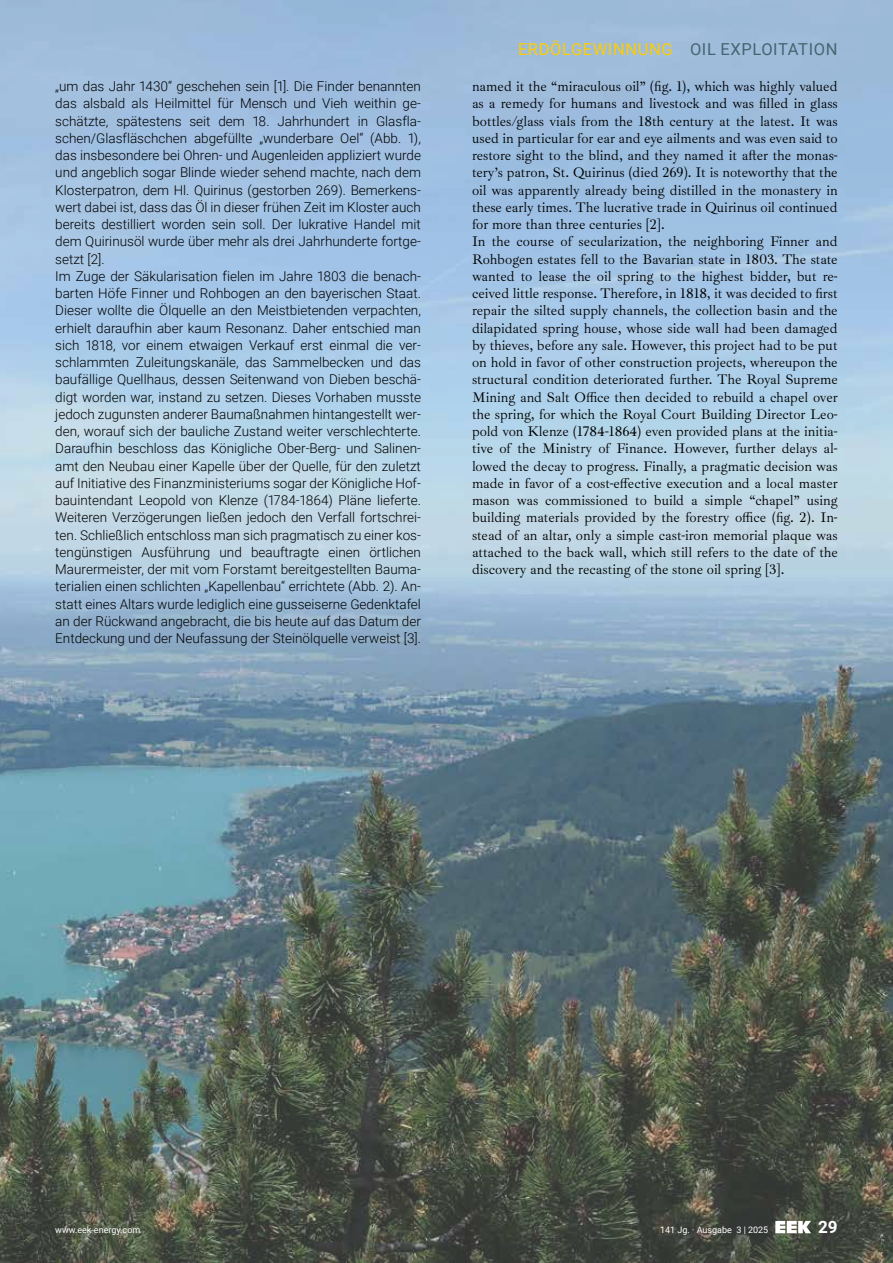
<style>
.page{position:relative;width:893px;height:1263px;background:#fff}
.page>*{position:absolute;margin:0;border:0;box-sizing:border-box;transform-origin:0 0}
.t1{font:700 17.1px "Roboto";color:#fff}
.t2{font:16.5px "Roboto";letter-spacing:.035em;color:#466571}
.t3{font:14.25px/17.2px "Ibarra Real Nova";color:#000}
.t4{font:300 13.5px/17.2px "Roboto";color:#000}
.t5{font:9px "Roboto";color:#fff}
.s1{color:#fc0}
</style>
<div class="page">
<img style="left:0;top:0;width:893px;height:1263px">
<svg style="left:775px;top:1221px;width:36px;height:12px"></svg>
<p class="t2" style="left:518px;top:37px;width:321px"><span class="s1">ERDÖLGEWINNUNG</span> OIL EXPLOITATION</p>
<p class="t4" style="left:55px;top:77px;width:367px">„um das Jahr 1430“ geschehen sein [1]. Die Finder benannten das alsbald als Heilmittel für Mensch und Vieh weithin ge&shy;schätzte, spätestens seit dem 18. Jahrhundert in Glasfla&shy;schen/Glasfläschchen abgefüllte „wunderbare Oel“ (Abb. 1), das insbesondere bei Ohren- und Augenleiden appliziert wurde und angeblich sogar Blinde wieder sehend machte, nach dem Klosterpatron, dem Hl. Quirinus (gestorben 269). Bemerkens&shy;wert dabei ist, dass das Öl in dieser frühen Zeit im Kloster auch bereits destilliert worden sein soll. Der lukrative Handel mit dem Quirinusöl wurde über mehr als drei Jahrhunderte fortge&shy;setzt [2].<br>Im Zuge der Säkularisation fielen im Jahre 1803 die benach&shy;barten Höfe Finner und Rohbogen an den bayerischen Staat.<br>Dieser wollte die Ölquelle an den Meistbietenden verpachten, erhielt daraufhin aber kaum Resonanz. Daher entschied man sich 1818, vor einem etwaigen Verkauf erst einmal die ver&shy;schlammten Zuleitungskanäle, das Sammelbecken und das baufällige Quellhaus, dessen Seitenwand von Dieben beschä&shy;digt worden war, instand zu setzen. Dieses Vorhaben musste jedoch zugunsten anderer Baumaßnahmen hintangestellt wer&shy;den, worauf sich der bauliche Zustand weiter verschlechterte.<br>Daraufhin beschloss das Königliche Ober-Berg- und Salinen&shy;amt den Neubau einer Kapelle über der Quelle, für den zuletzt auf Initiative des Finanzministeriums sogar der Königliche Hof&shy;bauintendant Leopold von Klenze (1784-1864) Pläne lieferte.<br>Weiteren Verzögerungen ließen jedoch den Verfall fortschrei&shy;ten. Schließlich entschloss man sich pragmatisch zu einer kos&shy;tengünstigen Ausführung und beauftragte einen örtlichen Maurermeister, der mit vom Forstamt bereitgestellten Bauma&shy;terialien einen schlichten „Kapellenbau“ errichtete (Abb. 2). An&shy;statt eines Altars wurde lediglich eine gusseiserne Gedenktafel an der Rückwand angebracht, die bis heute auf das Datum der Entdeckung und der Neufassung der Steinölquelle verweist [3].</p>
<p class="t3" style="left:472px;top:78px;width:367px">named it the “miraculous oil” (fig. 1), which was highly valued as a remedy for humans and livestock and was filled in glass bottles/glass vials from the 18th century at the latest. It was used in particular for ear and eye ailments and was even said to restore sight to the blind, and they named it after the monas&shy;tery’s patron, St. Quirinus (died 269). It is noteworthy that the oil was apparently already being distilled in the monastery in these early times. The lucrative trade in Quirinus oil continued for more than three centuries [2].<br>In the course of secularization, the neighboring Finner and Rohbogen estates fell to the Bavarian state in 1803. The state wanted to lease the oil spring to the highest bidder, but re&shy;ceived little response. Therefore, in 1818, it was decided to first repair the silted supply channels, the collection basin and the dilapidated spring house, whose side wall had been damaged by thieves, before any sale. However, this project had to be put on hold in favor of other construction projects, whereupon the structural condition deteriorated further. The Royal Supreme Mining and Salt Office then decided to rebuild a chapel over the spring, for which the Royal Court Building Director Leo&shy;pold von Klenze (1784-1864) even provided plans at the initia&shy;tive of the Ministry of Finance. However, further delays al&shy;lowed the decay to progress. Finally, a pragmatic decision was made in favor of a cost-effective execution and a local master mason was commissioned to build a simple “chapel” using building materials provided by the forestry office (fig. 2). In&shy;stead of an altar, only a simple cast-iron memorial plaque was attached to the back wall, which still refers to the date of the discovery and the recasting of the stone oil spring [3].</p>
<p class="t5" style="left:55px;top:1224px;width:87px">www.eek-energy.com</p>
<p class="t5" style="left:660px;top:1224px;width:110px">141 Jg. · Ausgabe 3 | 2025</p>
<p class="t1" style="left:818px;top:1215px;width:21px">29</p>
</div>
